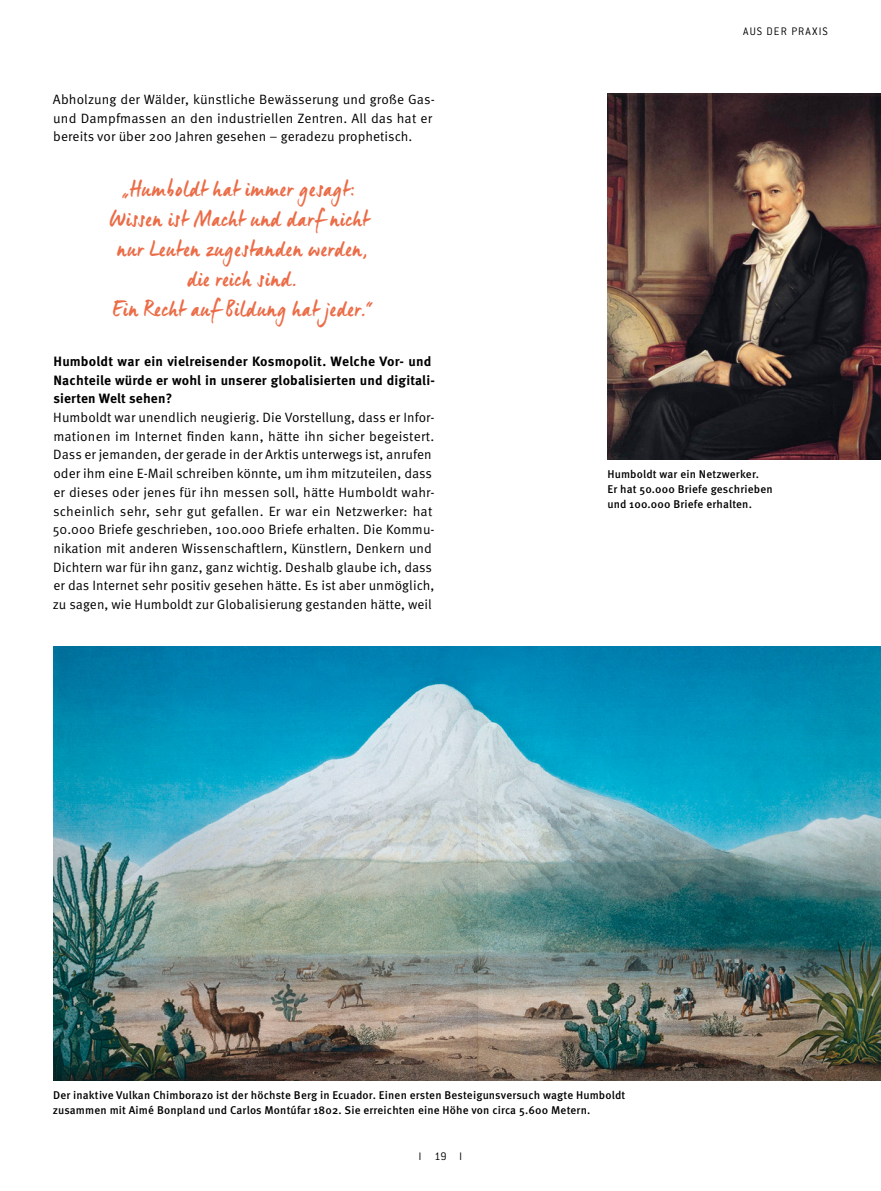
<style>
.page{position:relative;width:881px;height:1191px;background:#fff}
.page>*{position:absolute;margin:0;border:0;box-sizing:border-box;transform-origin:0 0}
.t1{font:22.5px/30px "Manus";letter-spacing:.04em;color:#eb6c47;text-align:center}
.t2{font:13.5px/18.8px "Meta Pro";letter-spacing:.005em;color:#000}
.t3{font:700 13.5px/18.8px "Meta Pro";letter-spacing:.015em;color:#000}
.t4{font:300 12px "Conduit ITC";letter-spacing:.09em;color:#000}
.t5{font:500 11.25px/15px "Meta Pro";letter-spacing:.015em;color:#000}
</style>
<div class="page">
<img style="left:607px;top:94px;width:273px;height:365px">
<img style="left:53px;top:646px;width:827px;height:434px">
<p class="t2" style="left:53px;top:90px;width:383px">Abholzung der Wälder, künstliche Bewässerung und große Gas&shy;und Dampfmassen an den industriellen Zentren. All das hat er bereits vor über 200 Jahren gesehen – geradezu prophetisch.</p>
<h1 class="t1" style="left:110px;top:173px;width:264px">„Humboldt hat immer gesagt:<br>Wissen ist Macht und darf nicht nur Leuten zugestanden werden, die reich sind.<br>Ein Recht auf Bildung hat jeder.“</h1>
<p class="t3" style="left:53px;top:351px;width:383px">Humboldt war ein vielreisender Kosmopolit. Welche Vor- und<br>Nachteile würde er wohl in unserer globalisierten und digitali&shy;sierten Welt sehen?</p>
<p class="t2" style="left:53px;top:408px;width:383px">Humboldt war unendlich neugierig. Die Vorstellung, dass er Infor&shy;mationen im Internet finden kann, hätte ihn sicher begeistert.<br>Dass er jemanden, der gerade in der Arktis unterwegs ist, anrufen oder ihm eine E-Mail schreiben könnte, um ihm mitzuteilen, dass er dieses oder jenes für ihn messen soll, hätte Humboldt wahr&shy;scheinlich sehr, sehr gut gefallen. Er war ein Netzwerker: hat 50.000 Briefe geschrieben, 100.000 Briefe erhalten. Die Kommu&shy;nikation mit anderen Wissenschaftlern, Künstlern, Denkern und Dichtern war für ihn ganz, ganz wichtig. Deshalb glaube ich, dass er das Internet sehr positiv gesehen hätte. Es ist aber unmöglich, zu sagen, wie Humboldt zur Globalisierung gestanden hätte, weil</p>
<p class="t4" style="left:743px;top:24px;width:86px">AUS DER PRAXIS</p>
<p class="t5" style="left:607px;top:466px;width:167px">Humboldt war ein Netzwerker.<br>Er hat 50.000 Briefe geschrieben und 100.000 Briefe erhalten.</p>
<p class="t5" style="left:53px;top:1087px;width:574px">Der inaktive Vulkan Chimborazo ist der höchste Berg in Ecuador. Einen ersten Besteigunsversuch wagte Humboldt zusammen mit Aimé Bonpland und Carlos Montúfar 1802. Sie erreichten eine Höhe von circa 5.600 Metern.</p>
<p class="t4" style="left:419px;top:1149px;width:45px">l 19 l</p>
</div>
